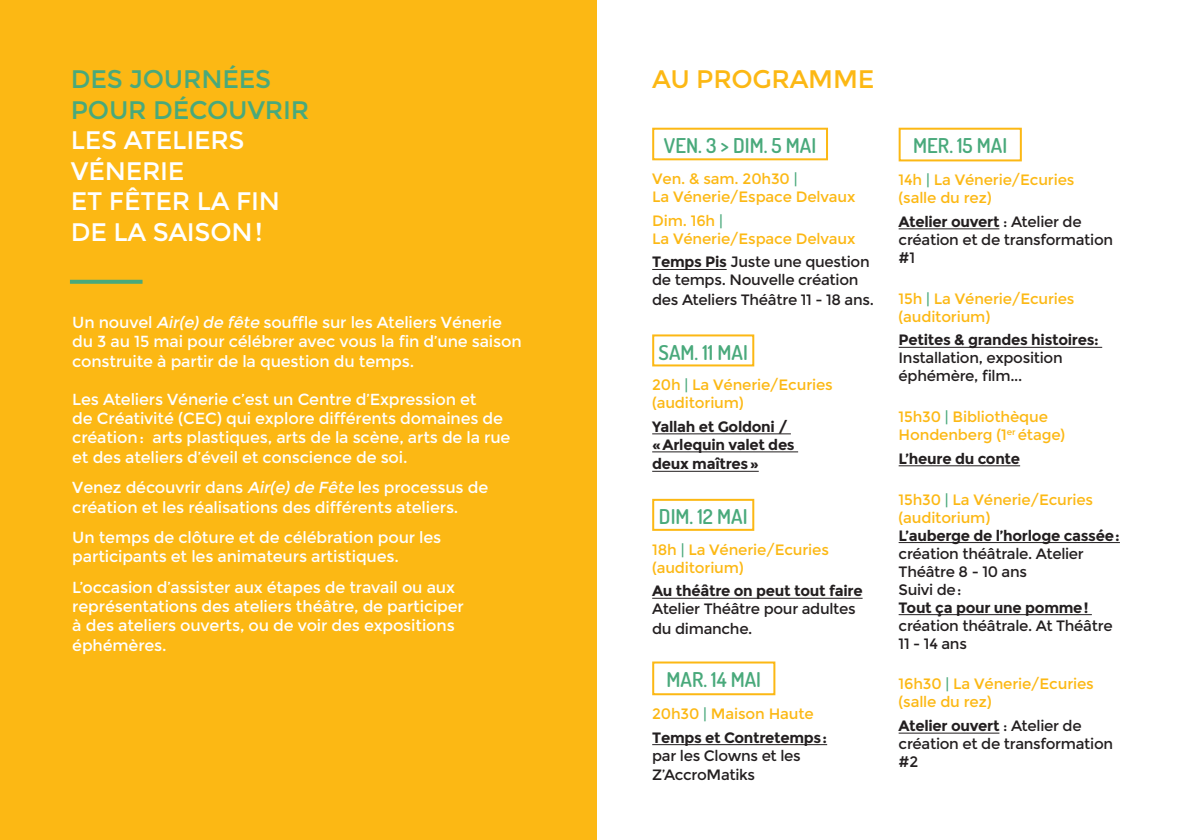
<style>
.page{position:relative;width:1191px;height:840px;background:#fff}
.page>*{position:absolute;margin:0;border:0;box-sizing:border-box;transform-origin:0 0}
.t1{font:25.4px/30.4px "Montserrat";letter-spacing:-.01em;color:#fff}
.t2{font:25.4px "Montserrat";letter-spacing:-.01em;color:#fcb814}
.t3{font:600 20.4px "Dosis";color:#49a97b}
.t4{font:16px/19.2px "Montserrat";letter-spacing:-.01em;color:#fff}
.t5{font:15px/18px "Montserrat";letter-spacing:-.02em;color:#231f20}
.t6{font:15px/18px "Montserrat";letter-spacing:-.01em;color:#fcb814}
.t7{font:700 15px/18px "Montserrat";letter-spacing:-.02em;color:#231f20}
.s1{color:#49a97b}
.s2{font-weight:700}
.s3{font-style:italic}
</style>
<div class="page">
<div style="left:0;top:0;width:597px;height:839px;background:#fcb814"></div>
<hr style="left:652px;top:269px;width:74px;height:1px;background:#231f20">
<hr style="left:652px;top:433px;width:139px;height:1px;background:#231f20">
<hr style="left:652px;top:451px;width:146px;height:1px;background:#231f20">
<hr style="left:652px;top:470px;width:106px;height:1px;background:#231f20">
<hr style="left:652px;top:597px;width:210px;height:1px;background:#231f20">
<hr style="left:652px;top:743px;width:175px;height:1px;background:#231f20">
<div style="left:652px;top:128px;width:176px;height:32px;border:2px solid #fcb814"></div>
<div style="left:652px;top:334px;width:102px;height:32px;border:2px solid #fcb814"></div>
<div style="left:652px;top:498px;width:102px;height:32px;border:2px solid #fcb814"></div>
<div style="left:652px;top:661px;width:123px;height:33px;border:2px solid #fcb814"></div>
<hr style="left:898px;top:228px;width:101px;height:1px;background:#231f20">
<hr style="left:898px;top:347px;width:204px;height:1px;background:#231f20">
<hr style="left:898px;top:465px;width:122px;height:1px;background:#231f20">
<hr style="left:898px;top:542px;width:222px;height:1px;background:#231f20">
<hr style="left:898px;top:614px;width:193px;height:1px;background:#231f20">
<hr style="left:898px;top:732px;width:101px;height:1px;background:#231f20">
<div style="left:898px;top:128px;width:123px;height:33px;border:2px solid #fcb814"></div>
<svg style="left:70px;top:279px;width:72px;height:4px"></svg>
<p class="t1" style="left:71px;top:64px;width:240px"><span class="s1">DES JOURNÉES<br>POUR DÉCOUVRIR<br></span>LES ATELIERS<br>VÉNERIE<br>ET FÊTER LA FIN<br>DE LA SAISON!</p>
<p class="t2" style="left:652px;top:65px;width:223px">AU PROGRAMME</p>
<p class="t3" style="left:664px;top:132px;width:154px">VEN. 3 &gt; DIM. 5 MAI</p>
<p class="t6" style="left:652px;top:170px;width:205px">Ven. &amp; sam. 20h30 <span class="s1">|<br></span>La Vénerie/Espace Delvaux</p>
<p class="t6" style="left:652px;top:211px;width:205px">Dim. 16h <span class="s1">|<br></span>La Vénerie/Espace Delvaux</p>
<p class="t5" style="left:652px;top:253px;width:223px;line-height:18.6px"><span class="s2">Temps Pis</span> Juste une question de temps. Nouvelle création des Ateliers Théâtre 11 - 18 ans.</p>
<p class="t3" style="left:658px;top:339px;width:91px">SAM. 11 MAI</p>
<p class="t6" style="left:652px;top:376px;width:182px">20h <span class="s1">|</span> La Vénerie/Ecuries (auditorium)</p>
<p class="t7" style="left:652px;top:417px;width:144px">Yallah et Goldoni / «Arlequin valet des</p>
<p class="t7" style="left:652px;top:455px;width:108px">deux maîtres»</p>
<p class="t3" style="left:659px;top:503px;width:90px">DIM. 12 MAI</p>
<p class="t6" style="left:652px;top:540px;width:178px">18h <span class="s1">|</span> La Vénerie/Ecuries (auditorium)</p>
<p class="t5" style="left:652px;top:581px;width:212px"><span class="s2">Au théâtre on peut tout faire<br></span>Atelier Théâtre pour adultes</p>
<p class="t5" style="left:652px;top:619px;width:102px">du dimanche.</p>
<p class="t3" style="left:666px;top:665px;width:96px">MAR. 14 MAI</p>
<p class="t6" style="left:652px;top:704px;width:163px">20h30 <span class="s1">|</span> Maison Haute</p>
<p class="t5" style="left:652px;top:727px;width:176px;line-height:18.6px"><span class="s2">Temps et Contretemps: </span>par les Clowns et les<br>Z’AccroMatiks</p>
<p class="t4" style="left:72px;top:313px;width:451px">Un nouvel <span class="s3">Air(e)de fête</span> souffle sur les Ateliers Vénerie du 3 au 15 mai pour célébrer avec vous la fin d’une saison construite à partir de la question du temps.</p>
<p class="t4" style="left:72px;top:390px;width:440px">Les Ateliers Vénerie c’est un Centre d’Expression et<br>de Créativité (CEC) qui explore différents domaines de création: arts plastiques, arts de la scène, arts de la rue et des ateliers d’éveil et conscience de soi.</p>
<p class="t4" style="left:72px;top:478px;width:417px">Venez découvrir dans <span class="s3">Air(e)de Fête</span> les processus de création et les réalisations des différents ateliers.</p>
<p class="t4" style="left:72px;top:527px;width:370px">Un temps de clôture et de célébration pour les participants et les animateurs artistiques.</p>
<p class="t4" style="left:72px;top:577px;width:393px">L’occasion d’assister aux étapes de travail ou aux représentations des ateliers théâtre, de participer à des ateliers ouverts, ou de voir des expositions éphémères.</p>
<p class="t3" style="left:913px;top:132px;width:96px">MER. 15 MAI</p>
<p class="t6" style="left:898px;top:171px;width:177px">14h <span class="s1">|</span> La Vénerie/Ecuries (salle du rez)</p>
<p class="t5" style="left:898px;top:212px;width:216px"><span class="s2">Atelier ouvert</span> : Atelier de création et de transformation #1</p>
<p class="t6" style="left:898px;top:289px;width:177px">15h <span class="s1">|</span> La Vénerie/Ecuries (auditorium)</p>
<p class="t5" style="left:898px;top:331px;width:202px"><span class="s2">Petites &amp; grandes histoires:<br></span>Installation, exposition éphémère, film...</p>
<p class="t6" style="left:898px;top:408px;width:168px">15h30 <span class="s1">|</span> Bibliothèque<br>Hondenberg (1<sup>er</sup> étage)</p>
<p class="t7" style="left:898px;top:449px;width:123px">L’heure du conte</p>
<p class="t6" style="left:898px;top:490px;width:196px">15h30 <span class="s1">|</span> La Vénerie/Ecuries (auditorium)</p>
<p class="t5" style="left:898px;top:526px;width:223px"><span class="s2">L’auberge de l’horloge cassée: </span>création théâtrale. Atelier<br>Théâtre 8 - 10 ans<br>Suivi de:<br><span class="s2">Tout ça pour une pomme! </span>création théâtrale. At Théâtre<br>11 - 14 ans</p>
<p class="t6" style="left:898px;top:675px;width:197px">16h30 <span class="s1">|</span> La Vénerie/Ecuries (salle du rez)</p>
<p class="t5" style="left:898px;top:716px;width:216px"><span class="s2">Atelier ouvert</span> : Atelier de création et de transformation #2</p>
</div>
